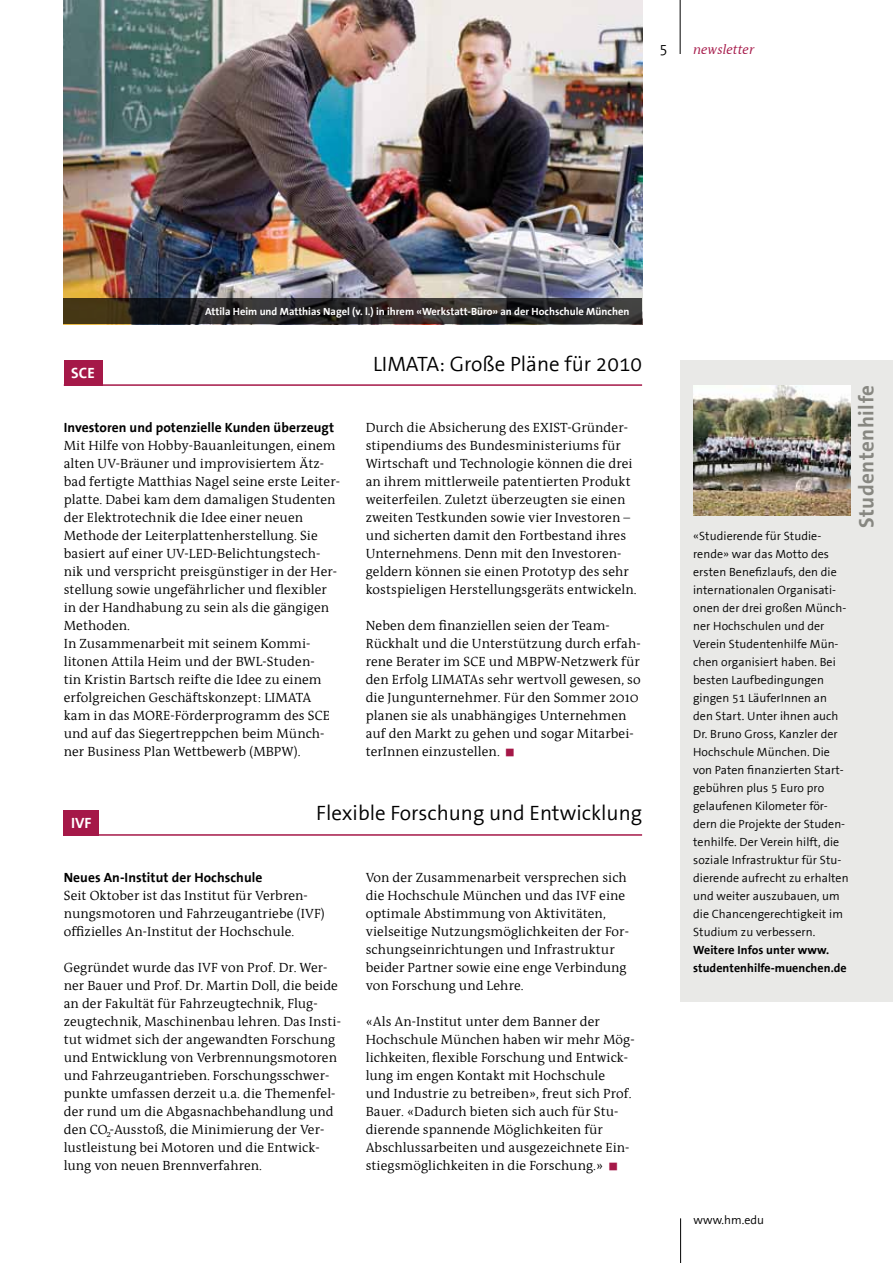
<style>
.page{position:relative;width:893px;height:1263px;background:#fff}
.page>*{position:absolute;margin:0;border:0;box-sizing:border-box;transform-origin:0 0}
.t1{font:21px "FHM The Sans";color:#000}
.t2{font:700 21px "FHM The Sans";letter-spacing:.025em;color:#878781}
.t3{font:700 15px "FHM The Sans";letter-spacing:.005em;color:#fff}
.t4{font:15px "FHM The Sans";color:#000}
.t5{font:13.5px/18px "FHM Antiqua";letter-spacing:.005em;color:#000}
.t6{font:700 13.5px "FHM Antiqua";letter-spacing:.005em;color:#000}
.t7{font:italic 13.5px "FHM Antiqua";color:#a51848}
.t8{font:12px/18px "FHM The Sans";letter-spacing:.005em;color:#000}
.t9{font:700 12px/18px "FHM The Sans";letter-spacing:.005em;color:#000}
.t10{font:700 10.5px "FHM The Sans";color:#fff}
.s1{color:#a51848}
</style>
<div class="page">
<hr style="left:680px;top:0;width:1px;height:54px;background:#000">
<hr style="left:680px;top:1218px;width:1px;height:45px;background:#000">
<hr style="left:64px;top:384px;width:578px;height:2px;background:#a51848">
<div style="left:64px;top:360px;width:39px;height:26px;background:#a51848"></div>
<div style="left:680px;top:360px;width:213px;height:641px;background:#e9e9e7"></div>
<hr style="left:64px;top:834px;width:578px;height:2px;background:#a51848">
<div style="left:64px;top:810px;width:35px;height:26px;background:#a51848"></div>
<img style="left:64px;top:0;width:578px;height:298px">
<svg style="left:64px;top:298px;width:578px;height:26px;background:#2c2926"></svg>
<img style="left:693px;top:385px;width:157px;height:130px">
<p class="t4" style="left:659px;top:41px;width:10px">5</p>
<p class="t7" style="left:693px;top:42px;width:63px">newsletter</p>
<p class="t3" style="left:71px;top:365px;width:25px">SCE</p>
<p class="t10" style="left:205px;top:306px;width:426px">Attila Heim und Matthias Nagel (v. l.) in ihrem «Werkstatt-Büro» an der Hochschule München</p>
<h1 class="t1" style="left:373px;top:353px;width:271px">LIMATA: Große Pläne für 2010</h1>
<p class="t6" style="left:64px;top:420px;width:272px">Investoren und potenzielle Kunden überzeugt</p>
<p class="t5" style="left:64px;top:437px;width:278px">Mit Hilfe von Hobby-Bauanleitungen, einem alten UV-Bräuner und improvisiertem Ätz&shy;bad fertigte Matthias Nagel seine erste Leiter&shy;platte. Dabei kam dem damaligen Studenten der Elektrotechnik die Idee einer neuen Methode der Leiterplattenherstellung. Sie basiert auf einer UV-LED-Belichtungstech&shy;nik und verspricht preisgünstiger in der Her&shy;stellung sowie ungefährlicher und flexibler in der Handhabung zu sein als die gängigen Methoden.<br>In Zusammenarbeit mit seinem Kommi&shy;litonen Attila Heim und der BWL-Studen-<br>tin Kristin Bartsch reifte die Idee zu einem erfolgreichen Geschäftskonzept: LIMATA kam in das MORE-Förderprogramm des SCE und auf das Siegertreppchen beim Münch&shy;ner Business Plan Wettbewerb (MBPW).</p>
<p class="t5" style="left:366px;top:419px;width:272px">Durch die Absicherung des EXIST-Gründer&shy;stipendiums des Bundesministeriums für Wirtschaft und Technologie können die drei an ihrem mittlerweile patentierten Produkt weiterfeilen. Zuletzt überzeugten sie einen zweiten Testkunden sowie vier Investoren – und sicherten damit den Fortbestand ihres Unternehmens. Denn mit den Investoren&shy;geldern können sie einen Prototyp des sehr kostspieligen Herstellungsgeräts entwickeln.</p>
<p class="t5" style="left:366px;top:617px;width:276px">Neben dem finanziellen seien der Team-Rückhalt und die Unterstützung durch erfah&shy;rene Berater im SCE und MBPW-Netzwerk für den Erfolg LIMATAs sehr wertvoll gewesen, so die Jungunternehmer. Für den Sommer 2010 planen sie als unabhängiges Unternehmen auf den Markt zu gehen und sogar Mitarbei&shy;terInnen einzustellen. <span class="s1">■</span></p>
<p class="t3" style="left:71px;top:815px;width:22px">IVF</p>
<h1 class="t1" style="left:316px;top:802px;width:327px">Flexible Forschung und Entwicklung</h1>
<p class="t6" style="left:64px;top:870px;width:200px">Neues An-Institut der Hochschule</p>
<p class="t5" style="left:64px;top:887px;width:263px">Seit Oktober ist das Institut für Verbren&shy;nungsmotoren und Fahrzeugantriebe (IVF) offizielles An-Institut der Hochschule.</p>
<p class="t5" style="left:64px;top:959px;width:279px">Gegründet wurde das IVF von Prof. Dr. Wer&shy;ner Bauer und Prof. Dr. Martin Doll, die beide an der Fakultät für Fahrzeugtechnik, Flug&shy;zeugtechnik, Maschinenbau lehren. Das Insti&shy;tut widmet sich der angewandten Forschung und Entwicklung von Verbrennungsmotoren und Fahrzeugantrieben. Forschungsschwer&shy;punkte umfassen derzeit u.a. die Themenfel&shy;der rund um die Abgasnachbehandlung und den CO<sub>2</sub>-Ausstoß, die Minimierung der Ver&shy;lustleistung bei Motoren und die Entwick&shy;lung von neuen Brennverfahren.</p>
<p class="t5" style="left:366px;top:869px;width:265px">Von der Zusammenarbeit versprechen sich die Hochschule München und das IVF eine optimale Abstimmung von Aktivitäten, vielseitige Nutzungsmöglichkeiten der For&shy;schungseinrichtungen und Infrastruktur beider Partner sowie eine enge Verbindung von Forschung und Lehre.</p>
<p class="t5" style="left:366px;top:1013px;width:270px">«Als An-Institut unter dem Banner der Hochschule München haben wir mehr Mög&shy;lichkeiten, flexible Forschung und Entwick&shy;lung im engen Kontakt mit Hochschule<br>und Industrie zu betreiben», freut sich Prof.<br>Bauer. «Dadurch bieten sich auch für Stu&shy;dierende spannende Möglichkeiten für Abschlussarbeiten und ausgezeichnete Ein&shy;stiegsmöglichkeiten in die Forschung.» <span class="s1">■</span></p>
<p class="t8" style="left:693px;top:527px;width:157px">«Studierende für Studie&shy;rende» war das Motto des ersten Benefizlaufs, den die internationalen Organisati&shy;onen der drei großen Münch&shy;ner Hochschulen und der<br>Verein Studentenhilfe Mün&shy;chen organisiert haben. Bei besten Laufbedingungen gingen 51 LäuferInnen an den Start. Unter ihnen auch<br>Dr. Bruno Gross, Kanzler der<br>Hochschule München. Die von Paten finanzierten Start&shy;gebühren plus 5 Euro pro gelaufenen Kilometer för&shy;dern die Projekte der Studen&shy;tenhilfe. Der Verein hilft, die soziale Infrastruktur für Stu&shy;dierende aufrecht zu erhalten und weiter auszubauen, um die Chancengerechtigkeit im<br>Studium zu verbessern.</p>
<p class="t9" style="left:693px;top:941px;width:155px">Weitere Infos unter www. studentenhilfe-muenchen.de</p>
<h1 class="t2" style="left:855px;top:528px;width:145px;rotate:-90deg">Studentenhilfe</h1>
<p class="t8" style="left:694px;top:1212px;width:72px">www.hm.edu</p>
</div>
